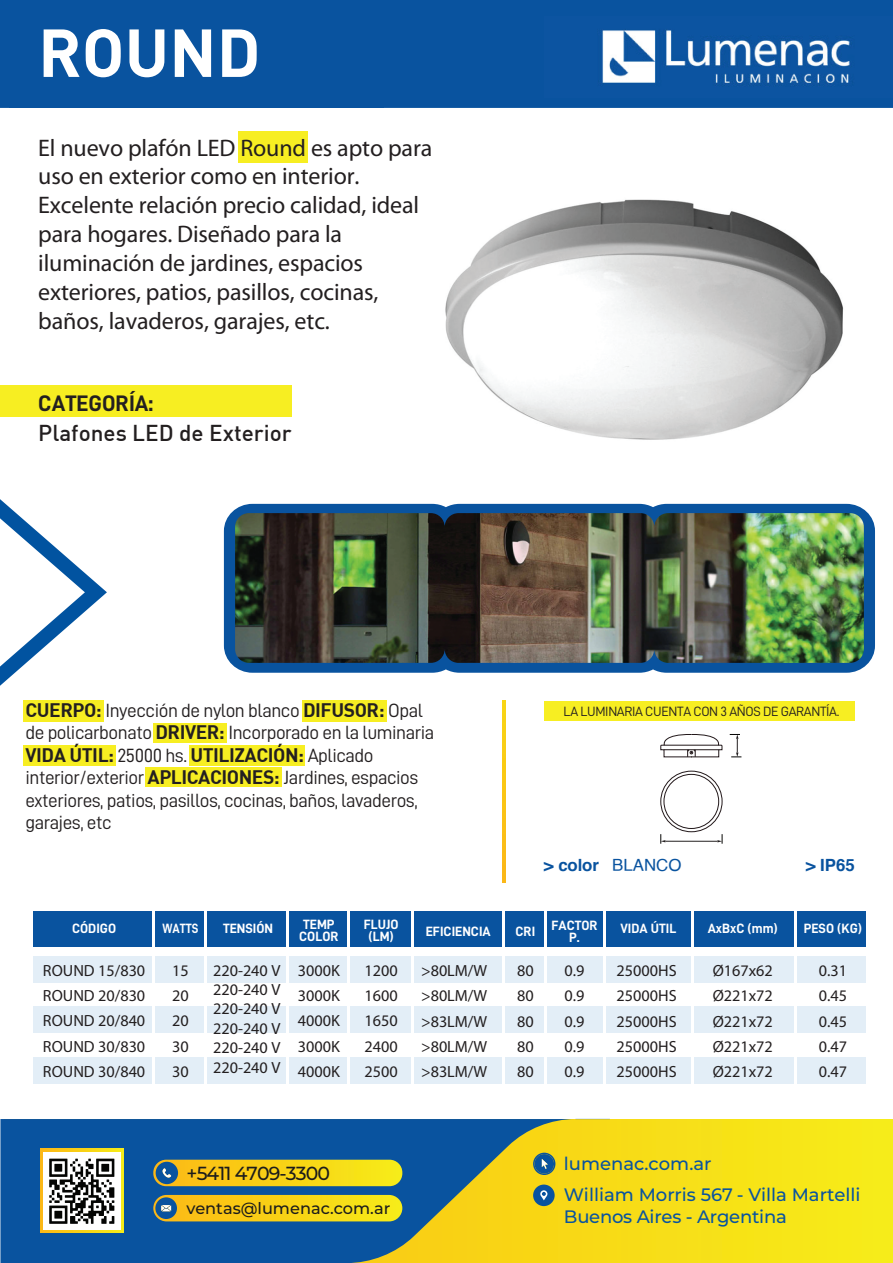
<style>
.page{position:relative;width:893px;height:1263px;background:#fff}
.page>*{position:absolute;margin:0;border:0;box-sizing:border-box;transform-origin:0 0}
.t1{font:66.75px "DIN Bold";color:#fff}
.t2{font:24px/28.8px "Myriad Pro";letter-spacing:-.005em;color:#231f20}
.t3{font:500 22.5px "DIN";color:#231f20}
.t4{font:22.5px "D DIN Bold";color:#231f20}
.t5{font:19.2px/22.5px "D DIN";letter-spacing:-.025em;color:#231f20}
.t6{font:19.2px "DIN Bold";letter-spacing:-.025em;color:#231f20}
.t7{font:500 18.9px "Montserrat";letter-spacing:-.045em;color:#1c1c1c}
.t8{font:500 18px/22.8px "Montserrat";color:#09539f}
.t9{font:700 16.8px "Helvetica";color:#09539f}
.t10{font:16.2px/25.5px "Myriad Pro";color:#231f20;text-align:justify}
.t11{font:500 16.2px "Montserrat";color:#1c1c1c}
.t12{font:13.5px/12px "D DIN Bold";color:#fff}
.t13{font:13.5px "D DIN";letter-spacing:-.025em;color:#231f20}
.t14{font:13.5px "D DIN Bold";color:#fff;scale:.89 1}
.s1{font-family:"DIN Bold"}
.s2{font-family:"D DIN"}
.s3{font-weight:400}
</style>
<div class="page">
<img style="left:396px;top:199px;width:453px;height:305px">
<div style="left:0;top:0;width:893px;height:108px;background:#09539f"></div>
<img style="left:544px;top:16px;width:348px;height:82px">
<div style="left:10px;top:19px;width:374px;height:89px;background:#09539f"></div>
<div style="left:4px;top:1119px;width:889px;height:144px;background:#f7e418"></div>
<svg style="left:0;top:1119px;width:610px;height:144px;fill:#09539f"></svg>
<svg style="left:533px;top:1184px;width:22px;height:22px"></svg>
<svg style="left:533px;top:1153px;width:22px;height:22px"></svg>
<div style="left:153px;top:1195px;width:249px;height:26px;background:linear-gradient(to right,#fcb814,#f6ec18);border-radius:13px"></div>
<svg style="left:153px;top:1160px;width:249px;height:26px"></svg>
<svg style="left:155px;top:1197px;width:22px;height:22px"></svg>
<div style="left:33px;top:956px;width:832px;height:27px;background:#e3eef7"></div>
<div style="left:33px;top:1006px;width:832px;height:27px;background:#e3eef7"></div>
<div style="left:33px;top:1057px;width:832px;height:27px;background:#e3eef7"></div>
<div style="left:33px;top:911px;width:832px;height:36px;background:#09539f"></div>
<svg style="left:41px;top:1149px;width:82px;height:83px"></svg>
<img style="left:44px;top:1152px;width:77px;height:77px">
<svg style="left:0;top:499px;width:107px;height:216px"></svg>
<hr style="left:152px;top:911px;width:3px;height:195px;background:#fff">
<hr style="left:204px;top:911px;width:2px;height:195px;background:#fff">
<hr style="left:287px;top:911px;width:2px;height:195px;background:#fff">
<hr style="left:348px;top:911px;width:2px;height:195px;background:#fff">
<hr style="left:411px;top:911px;width:3px;height:195px;background:#fff">
<hr style="left:503px;top:911px;width:2px;height:195px;background:#fff">
<hr style="left:544px;top:911px;width:3px;height:195px;background:#fff">
<hr style="left:603px;top:911px;width:3px;height:195px;background:#fff">
<hr style="left:691px;top:911px;width:2px;height:195px;background:#fff">
<hr style="left:794px;top:911px;width:2px;height:195px;background:#fff">
<svg style="left:502px;top:700px;width:4px;height:182px"></svg>
<div style="left:239px;top:132px;width:69px;height:31px;background:#f7ee22"></div>
<div style="left:24px;top:700px;width:80px;height:22px;background:#f7ee22"></div>
<div style="left:189px;top:745px;width:116px;height:20px;background:#f7ee22"></div>
<div style="left:146px;top:768px;width:136px;height:19px;background:#f7ee22"></div>
<div style="left:544px;top:701px;width:311px;height:19px;background:#f7ee22"></div>
<div style="left:302px;top:700px;width:85px;height:22px;background:#f7ee22"></div>
<div style="left:154px;top:723px;width:73px;height:19px;background:#f7ee22"></div>
<div style="left:24px;top:745px;width:92px;height:20px;background:#f7ee22"></div>
<div style="left:0;top:385px;width:292px;height:32px;background:#f7ee22"></div>
<img style="left:224px;top:504px;width:651px;height:169px">
<svg style="left:660px;top:734px;width:62px;height:23px"></svg>
<div style="left:661px;top:771px;width:61px;height:61px;border:1px solid #22181a;border-radius:50%"></div>
<div style="left:664px;top:774px;width:55px;height:55px;border:1px solid #22181a;border-radius:50%"></div>
<hr style="left:665px;top:841px;width:52px;height:1px;background:#231f20">
<svg style="left:660px;top:834px;width:5px;height:10px"></svg>
<svg style="left:717px;top:834px;width:6px;height:10px"></svg>
<svg style="left:730px;top:734px;width:11px;height:24px"></svg>
<h1 class="t1" style="left:38px;top:9px;width:224px">ROUND</h1>
<p class="t2" style="left:38px;top:133px;width:396px">El nuevo plafón LED Round es apto para uso en exterior como en interior.<br>Excelente relación precio calidad, ideal para hogares. Diseñado para la iluminación de jardines, espacios exteriores, patios, pasillos, cocinas, baños, lavaderos, garajes, etc.</p>
<h3 class="t4" style="left:38px;top:391px;width:117px">CATEGORÍA:</h3>
<h3 class="t3" style="left:38px;top:418px;width:255px">Plafones LED de Exterior</h3>
<p class="t5" style="left:25px;top:699px;width:410px"><span class="s1">CUERPO:</span> Inyección de nylon blanco <span class="s1">DIFUSOR:</span> Opal de policarbonato <span class="s1">DRIVER:</span> Incorporado en la luminaria</p>
<p class="t6" style="left:25px;top:742px;width:350px">VIDA ÚTIL: <span class="s2">25000 hs.</span> UTILIZACIÓN: <span class="s2">Aplicado</span></p>
<p class="t5" style="left:25px;top:766px;width:394px;text-align:justify">interior/exterior <span class="s1">APLICACIONES:</span> Jardines, espacios exteriores, patios, pasillos, cocinas, baños, lavaderos, garajes, etc</p>
<p class="t13" style="left:563px;top:703px;width:277px">LA LUMINARIA CUENTA CON 3 AÑOS DE GARANTÍA.</p>
<p class="t9" style="left:544px;top:851px;width:139px">&gt; color <span class="s3">BLANCO</span></p>
<p class="t9" style="left:806px;top:851px;width:51px">&gt; IP65</p>
<p class="t12" style="left:72px;top:922px;width:46px">CÓDIGO</p>
<p class="t14" style="left:162px;top:921px;width:42px">WATTS</p>
<p class="t12" style="left:223px;top:922px;width:52px">TENSIÓN</p>
<p class="t12" style="left:299px;top:918px;width:41px">TEMP<br>COLOR</p>
<p class="t12" style="left:364px;top:918px;width:36px">FLUJO</p>
<p class="t12" style="left:369px;top:925px;width:124px">(LM) EFICIENCIA</p>
<p class="t12" style="left:569px;top:919px;width:30px;text-indent:-54px">CRI FACTOR<br>P.</p>
<p class="t12" style="left:620px;top:922px;width:57px">VIDA ÚTIL</p>
<p class="t12" style="left:708px;top:922px;width:72px">AxBxC (mm)</p>
<p class="t12" style="left:804px;top:922px;width:60px">PESO (KG)</p>
<p class="t10" style="left:43px;top:957px;width:104px">ROUND 15/830<br>ROUND 20/830<br>ROUND 20/840<br>ROUND 30/830<br>ROUND 30/840</p>
<p class="t10" style="left:172px;top:957px;width:18px">15<br>20<br>20<br>30<br>30</p>
<p class="t10" style="left:213px;top:960px;width:69px;line-height:19.5px">220-240 V 220-240 V 220-240 V 220-240 V 220-240 V 220-240 V</p>
<p class="t10" style="left:298px;top:957px;width:43px">3000K 3000K 4000K 3000K 4000K</p>
<p class="t10" style="left:365px;top:957px;width:35px">1200<br>1600<br>1650<br>2400<br>2500</p>
<p class="t10" style="left:421px;top:957px;width:68px">&gt;80LM/W &gt;80LM/W &gt;83LM/W &gt;80LM/W &gt;83LM/W</p>
<p class="t10" style="left:517px;top:957px;width:18px">80<br>80<br>80<br>80<br>80</p>
<p class="t10" style="left:565px;top:957px;width:21px">0.9<br>0.9<br>0.9<br>0.9<br>0.9</p>
<p class="t10" style="left:617px;top:957px;width:62px">25000HS 25000HS 25000HS 25000HS 25000HS</p>
<p class="t10" style="left:713px;top:957px;width:62px">Ø167x62<br>Ø221x72<br>Ø221x72<br>Ø221x72<br>Ø221x72</p>
<p class="t10" style="left:819px;top:957px;width:30px">0.31<br>0.45<br>0.45<br>0.47<br>0.47</p>
<p class="t7" style="left:187px;top:1160px;width:145px">+5411 4709-3300</p>
<p class="t11" style="left:187px;top:1197px;width:205px">ventas@lumenac.com.ar</p>
<p class="t8" style="left:564px;top:1151px;width:149px">lumenac.com.ar</p>
<p class="t8" style="left:564px;top:1182px;width:298px">William Morris 567 - Villa Martelli<br>Buenos Aires - Argentina</p>
</div>
